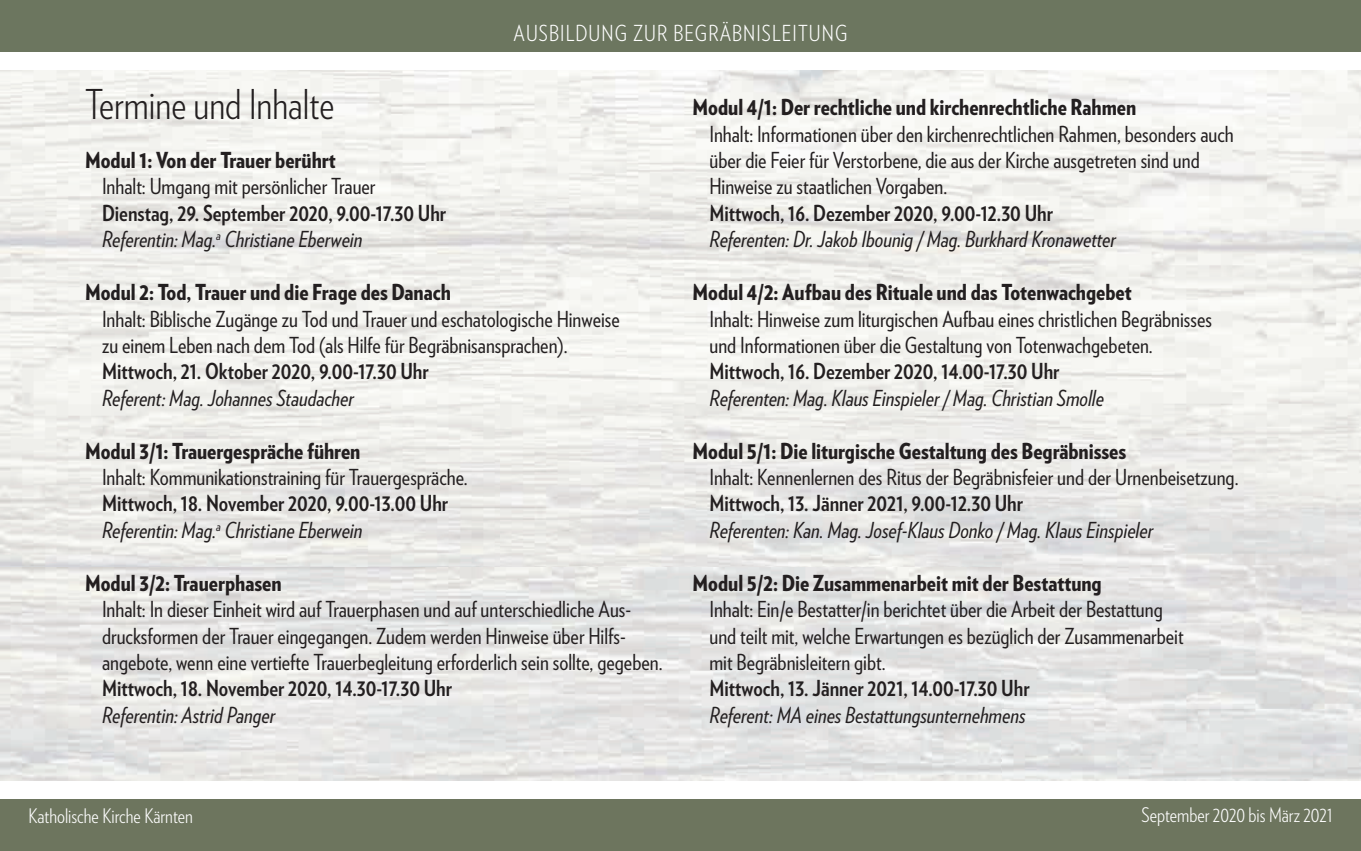
<style>
.page{position:relative;width:1361px;height:851px;background:#fff}
.page>*{position:absolute;margin:0;border:0;box-sizing:border-box;transform-origin:0 0}
.t1{font:300 41px "Verlag Condensed";color:#231f20}
.t2{font:22px/26.4px "Verlag Condensed";color:#231f20}
.t3{font:700 22px/26.4px "Verlag Condensed";color:#231f20}
.t4{font:900 22px "Verlag Condensed";color:#231f20}
.t5{font:italic 22px "Verlag Condensed";color:#231f20}
.t6{font:300 22px "Verlag Condensed";letter-spacing:.05em;color:#fff}
.t7{font:300 20px "Verlag Condensed";color:#fff}
.s1{font-weight:400;font-style:italic}
</style>
<div class="page">
<div style="left:0;top:799px;width:1361px;height:51px;background:#6d755e"></div>
<div style="left:0;top:0;width:1361px;height:51px;background:#6c765f"></div>
<p class="t6" style="left:514px;top:19px;width:335px">AUSBILDUNG ZUR BEGRÄBNISLEITUNG</p>
<h1 class="t1" style="left:85px;top:76px;width:251px">Termine und Inhalte</h1>
<p class="t4" style="left:85px;top:143px;width:252px">Modul 1: Von der Trauer berührt</p>
<p class="t2" style="left:102px;top:172px;width:275px">Inhalt: Umgang mit persönlicher Trauer</p>
<p class="t3" style="left:102px;top:199px;width:346px">Dienstag, 29. September 2020, 9.00-17.30 Uhr<br><span class="s1">Referentin: Mag.</span><sup>a</sup> <span class="s1">Christiane Eberwein</span></p>
<p class="t4" style="left:85px;top:275px;width:367px">Modul 2: Tod, Trauer und die Frage des Danach</p>
<p class="t2" style="left:102px;top:304px;width:519px">Inhalt: Biblische Zugänge zu Tod und Trauer und eschatologische Hinweise zu einem Leben nach dem Tod (als Hilfe für Begräbnisansprachen).</p>
<p class="t3" style="left:102px;top:357px;width:328px">Mittwoch, 21. Oktober 2020, 9.00-17.30 Uhr</p>
<p class="t5" style="left:102px;top:382px;width:253px">Referent: Mag. Johannes Staudacher</p>
<p class="t4" style="left:85px;top:433px;width:277px">Modul 3/1: Trauergespräche führen</p>
<p class="t2" style="left:102px;top:463px;width:367px">Inhalt: Kommunikationstraining für Trauergespräche.</p>
<p class="t3" style="left:102px;top:489px;width:348px">Mittwoch, 18. November 2020, 9.00-13.00 Uhr<br><span class="s1">Referentin: Mag.</span><sup>a</sup> <span class="s1">Christiane Eberwein</span></p>
<p class="t4" style="left:85px;top:565px;width:198px">Modul 3/2: Trauerphasen</p>
<p class="t2" style="left:102px;top:595px;width:562px">Inhalt: In dieser Einheit wird auf Trauerphasen und auf unterschiedliche Aus&shy;drucksformen der Trauer eingegangen. Zudem werden Hinweise über Hilfs&shy;angebote, wenn eine vertiefte Trauerbegleitung erforderlich sein sollte, gegeben.</p>
<p class="t3" style="left:102px;top:674px;width:351px">Mittwoch, 18. November 2020, 14.30-17.30 Uhr</p>
<p class="t5" style="left:102px;top:699px;width:175px">Referentin: Astrid Panger</p>
<p class="t4" style="left:692px;top:90px;width:445px">Modul 4/1: Der rechtliche und kirchenrechtliche Rahmen</p>
<p class="t2" style="left:709px;top:120px;width:526px">Inhalt: Informationen über den kirchenrechtlichen Rahmen, besonders auch über die Feier für Verstorbene, die aus der Kirche ausgetreten sind und<br>Hinweise zu staatlichen Vorgaben.</p>
<p class="t3" style="left:709px;top:199px;width:345px">Mittwoch, 16. Dezember 2020, 9.00-12.30 Uhr</p>
<p class="t5" style="left:709px;top:223px;width:408px">Referenten: Dr. Jakob Ibounig / Mag. Burkhard Kronawetter</p>
<p class="t4" style="left:692px;top:275px;width:441px">Modul 4/2: Aufbau des Rituale und das Totenwachgebet</p>
<p class="t2" style="left:709px;top:304px;width:504px">Inhalt: Hinweise zum liturgischen Aufbau eines christlichen Begräbnisses und Informationen über die Gestaltung von Totenwachgebeten.</p>
<p class="t3" style="left:709px;top:357px;width:351px">Mittwoch, 16. Dezember 2020, 14.00-17.30 Uhr</p>
<p class="t5" style="left:709px;top:382px;width:396px">Referenten: Mag. Klaus Einspieler / Mag. Christian Smolle</p>
<p class="t4" style="left:692px;top:433px;width:435px">Modul 5/1: Die liturgische Gestaltung des Begräbnisses</p>
<p class="t2" style="left:709px;top:463px;width:530px">Inhalt: Kennenlernen des Ritus der Begräbnisfeier und der Urnenbeisetzung.</p>
<p class="t3" style="left:709px;top:489px;width:315px">Mittwoch, 13. Jänner 2021, 9.00-12.30 Uhr</p>
<p class="t5" style="left:709px;top:514px;width:445px">Referenten: Kan. Mag. Josef-Klaus Donko / Mag. Klaus Einspieler</p>
<p class="t4" style="left:692px;top:565px;width:411px">Modul 5/2: Die Zusammenarbeit mit der Bestattung</p>
<p class="t2" style="left:709px;top:595px;width:476px">Inhalt: Ein/e Bestatter/in berichtet über die Arbeit der Bestattung und teilt mit, welche Erwartungen es bezüglich der Zusammenarbeit mit Begräbnisleitern gibt.</p>
<p class="t3" style="left:709px;top:674px;width:322px">Mittwoch, 13. Jänner 2021, 14.00-17.30 Uhr</p>
<p class="t5" style="left:709px;top:699px;width:317px">Referent: MA eines Bestattungsunternehmens</p>
<p class="t7" style="left:28px;top:801px;width:166px">Katholische Kirche Kärnten</p>
<p class="t7" style="left:1141px;top:801px;width:193px">September 2020 bis März 2021</p>
</div>
